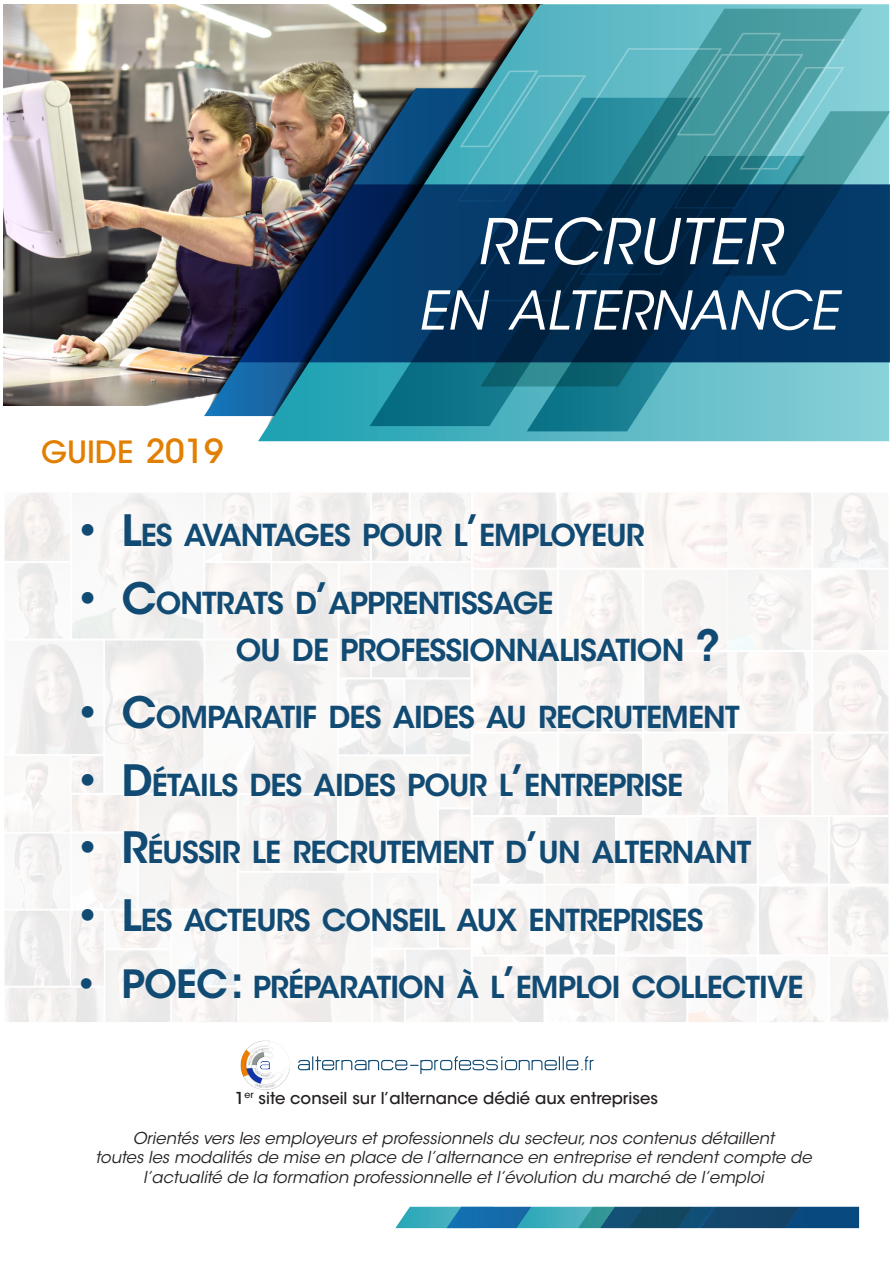
<style>
.page{position:relative;width:893px;height:1263px;background:#fff}
.page>*{position:absolute;margin:0;border:0;box-sizing:border-box;transform-origin:0 0}
.t1{font:italic 62.4px "ITC Avant Garde Std";letter-spacing:.015em;color:#fff}
.t2{font:italic 53.1px "ITC Avant Garde Std";color:#fff}
.t3{font:600 38.7px "ITC Avant Garde Std";color:#114b73}
.t4{font:500 30.45px "ITC Avant Garde Std";color:#e17f00}
.t5{font:600 30px "ITC Avant Garde Std";letter-spacing:-.03em;color:#114b73}
.t6{font:italic 16.35px "ITC Avant Garde Std";color:#231f20}
.t7{font:500 16.35px "ITC Avant Garde Std";color:#231f20}
.s1{font-size:33px}
.s2{font-size:42.9px}
.s3{font-size:38.7px}
</style>
<div class="page">
<img style="left:545px;top:887px;width:70px;height:67px">
<img style="left:5px;top:493px;width:464px;height:528px">
<img style="left:4px;top:4px;width:254px;height:401px">
<img style="left:204px;top:88px;width:54px;height:328px">
<img style="left:258px;top:4px;width:631px;height:437px">
<svg style="left:370px;top:98px;width:157px;height:328px;background:#1a6d88"></svg>
<svg style="left:480px;top:9px;width:382px;height:377px;background:#5da7ac"></svg>
<svg style="left:527px;top:362px;width:278px;height:69px;background:#49a3b0"></svg>
<svg style="left:465px;top:48px;width:208px;height:23px;background:#66a1a5"></svg>
<svg style="left:673px;top:33px;width:216px;height:151px;background:#69b8bd"></svg>
<svg style="left:579px;top:54px;width:225px;height:130px;background:#439aa3"></svg>
<svg style="left:457px;top:71px;width:129px;height:113px;background:#48a3b1"></svg>
<svg style="left:238px;top:184px;width:651px;height:178px;background:#0b3258"></svg>
<img style="left:240px;top:1040px;width:50px;height:50px">
<svg style="left:298px;top:1056px;width:296px;height:18px"></svg>
<img style="left:4px;top:756px;width:66px;height:75px">
<svg style="left:395px;top:1207px;width:464px;height:21px;background:#216d90"></svg>
<p class="t4" style="left:41px;top:433px;width:184px">guide <span class="s1">2019</span></p>
<p class="t1" style="left:476px;top:204px;width:304px">RECRUTER</p>
<p class="t2" style="left:418px;top:278px;width:422px">EN ALTERNANCE</p>
<p class="t5" style="left:74px;top:516px;width:572px"><span class="s2">• L</span>ES AVANTAGES POUR L<span class="s2">’</span>EMPLOYEUR</p>
<p class="t5" style="left:74px;top:584px;width:481px"><span class="s2">• C</span>ONTRATS D<span class="s2">’</span>APPRENTISSAGE</p>
<p class="t5" style="left:236px;top:631px;width:486px">OU DE PROFESSIONNALISATION <span class="s2">?</span></p>
<p class="t5" style="left:74px;top:698px;width:667px"><span class="s2">• C</span>OMPARATIF DES AIDES AU RECRUTEMENT</p>
<p class="t5" style="left:74px;top:766px;width:611px"><span class="s2">• D</span>ÉTAILS DES AIDES POUR L<span class="s2">’</span>ENTREPRISE</p>
<p class="t5" style="left:74px;top:833px;width:679px"><span class="s2">• R</span>ÉUSSIR LE RECRUTEMENT D<span class="s2">’</span>UN ALTERNANT</p>
<p class="t5" style="left:74px;top:901px;width:631px"><span class="s2">• L</span>ES ACTEURS CONSEIL AUX ENTREPRISES</p>
<p class="t3" style="left:74px;top:959px;width:73px">• POE</p>
<p class="t5" style="left:196px;top:968px;width:609px"><span class="s3">C</span><span class="s2">:</span> PRÉPARATION À L<span class="s2">’</span>EMPLOI COLLECTIVE</p>
<p class="t7" style="left:235px;top:1088px;width:425px">1<sup>er</sup> site conseil sur l’alternance dédié aux entreprises</p>
<p class="t6" style="left:133px;top:1128px;width:643px">Orientés vers les employeurs et professionnels du secteur, nos contenus détaillent</p>
<p class="t6" style="left:96px;top:1147px;width:718px">toutes les modalités de mise en place de l’alternance en entreprise et rendent compte de</p>
<p class="t6" style="left:143px;top:1167px;width:622px">l’actualité de la formation professionnelle et l’évolution du marché de l’emploi</p>
</div>
